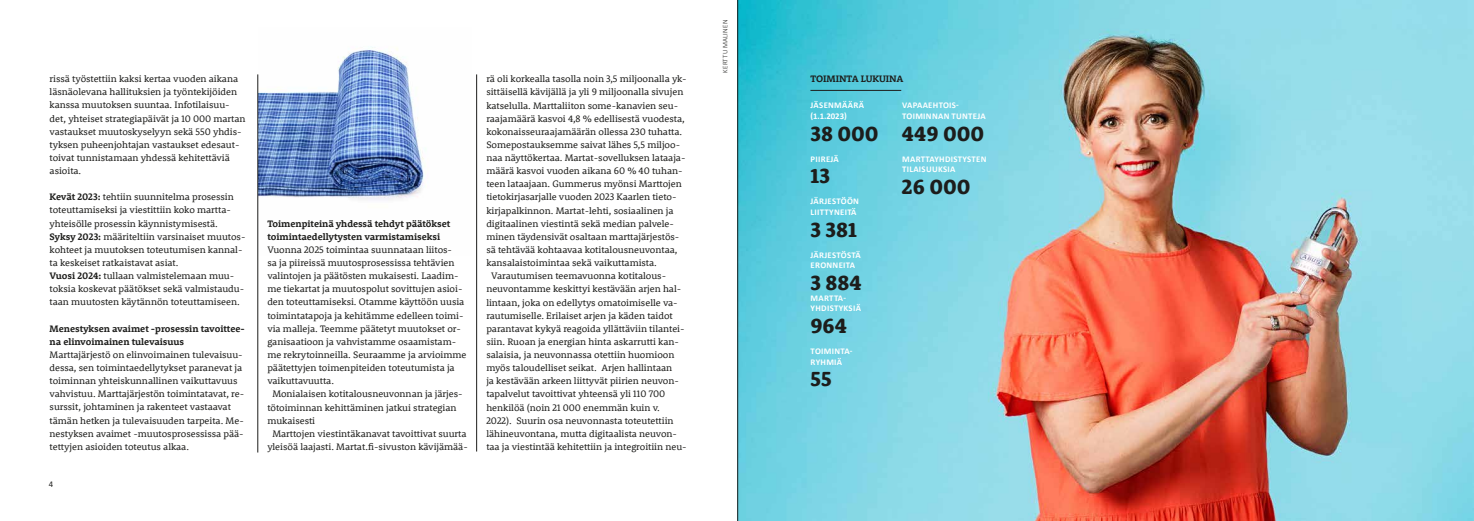
<style>
.page{position:relative;width:1474px;height:521px;background:#fff}
.page>*{position:absolute;margin:0;border:0;box-sizing:border-box;transform-origin:0 0}
.t1{font:800 21px "Rooney";letter-spacing:-.005em;color:#1d1d1b}
.t2{font:9.62px/13.1px "Rooney";letter-spacing:-.005em;color:#1d1d1b}
.t3{font:700 9.62px/13.1px "Rooney";letter-spacing:-.005em;color:#1d1d1b}
.t4{font:700 8.75px/10.5px "Calibri";letter-spacing:.035em;color:#fff}
.t5{font:8.75px "Calibri";color:#1d1d1b}
.t6{font:300 7px "Calibri";letter-spacing:.035em;color:#1d1d1b}
.s1{font-weight:700}
</style>
<div class="page">
<img style="left:259px;top:47px;width:165px;height:153px">
<hr style="left:258px;top:74px;width:1px;height:378px;background:#1d1d1b">
<hr style="left:476px;top:74px;width:1px;height:377px;background:#1d1d1b">
<img style="left:737px;top:0;width:736px;height:521px">
<hr style="left:810px;top:90px;width:91px;height:1px;background:#1d1d1b">
<p class="t6" style="left:721px;top:73px;width:55px;rotate:-90deg">KERTTU MALINEN</p>
<p class="t2" style="left:50px;top:72px;width:190px">rissä työstettiin kaksi kertaa vuoden aikana</p>
<p class="t3" style="left:810px;top:72px;width:94px">TOIMINTA LUKUINA</p>
<p class="t2" style="left:50px;top:85px;width:197px">läsnäolevana hallituksien ja työntekijöiden kanssa muutoksen suuntaa. Infotilaisuu&shy;det, yhteiset strategiapäivät ja 10 000 martan vastaukset muutoskyselyyn sekä 550 yhdis&shy;tyksen puheenjohtajan vastaukset edesaut&shy;toivat tunnistamaan yhdessä kehitettäviä asioita.</p>
<p class="t2" style="left:50px;top:190px;width:197px"><span class="s1">Kevät 2023:</span> tehtiin suunnitelma prosessin toteuttamiseksi ja viestittiin koko martta&shy;yhteisölle prosessin käynnistymisestä.<br><span class="s1">Syksy 2023:</span> määriteltiin varsinaiset muutos&shy;kohteet ja muutoksen toteutumisen kannal&shy;ta keskeiset ratkaistavat asiat.<br><span class="s1">Vuosi 2024:</span> tullaan valmistelemaan muu&shy;toksia koskevat päätökset sekä valmistaudu&shy;taan muutosten käytännön toteuttamiseen.</p>
<p class="t3" style="left:50px;top:321px;width:197px">Menestyksen avaimet -prosessin tavoittee&shy;na elinvoimainen tulevaisuus</p>
<p class="t2" style="left:50px;top:348px;width:196px">Marttajärjestö on elinvoimainen tulevaisuu&shy;dessa, sen toimintaedellytykset paranevat ja toiminnan yhteiskunnallinen vaikuttavuus vahvistuu. Marttajärjestön toimintatavat, re&shy;surssit, johtaminen ja rakenteet vastaavat tämän hetken ja tulevaisuuden tarpeita. Me&shy;nestyksen avaimet -muutosprosessissa pää&shy;tettyjen asioiden toteutus alkaa.</p>
<p class="t2" style="left:486px;top:72px;width:202px">rä oli korkealla tasolla noin 3,5 miljoonalla yk-</p>
<p class="t2" style="left:486px;top:85px;width:198px">sittäisellä kävijällä ja yli 9 miljoonalla sivujen</p>
<p class="t2" style="left:486px;top:98px;width:193px">katselulla. Marttaliiton some-kanavien seu-</p>
<p class="t2" style="left:486px;top:111px;width:200px">raajamäärä kasvoi 4,8 % edellisestä vuodesta,</p>
<p class="t2" style="left:486px;top:125px;width:197px">kokonaisseuraajamäärän ollessa 230 tuhatta.</p>
<p class="t2" style="left:486px;top:138px;width:195px">Somepostauksemme saivat lähes 5,5 miljoo-</p>
<p class="t2" style="left:486px;top:151px;width:201px">naa näyttökertaa. Martat-sovelluksen lataaja-</p>
<p class="t2" style="left:486px;top:164px;width:198px">määrä kasvoi vuoden aikana 60 % 40 tuhan-</p>
<p class="t2" style="left:486px;top:177px;width:197px">teen lataajaan. Gummerus myönsi Marttojen</p>
<p class="t2" style="left:486px;top:190px;width:192px">tietokirjasarjalle vuoden 2023 Kaarlen tieto-</p>
<p class="t2" style="left:486px;top:203px;width:189px">kirjapalkinnon. Martat-lehti, sosiaalinen ja</p>
<p class="t2" style="left:486px;top:216px;width:189px">digitaalinen viestintä sekä median palvele-</p>
<p class="t2" style="left:486px;top:230px;width:195px">minen täydensivät osaltaan marttajärjestös-</p>
<p class="t2" style="left:486px;top:243px;width:193px">sä tehtävää kohtaavaa kotitalousneuvontaa,</p>
<p class="t2" style="left:486px;top:256px;width:172px">kansalaistoimintaa sekä vaikuttamista.</p>
<p class="t2" style="left:491px;top:269px;width:176px">Varautumisen teemavuonna kotitalous-</p>
<p class="t2" style="left:486px;top:282px;width:196px">neuvontamme keskittyi kestävään arjen hal-</p>
<p class="t2" style="left:486px;top:295px;width:193px">lintaan, joka on edellytys omatoimiselle va-</p>
<p class="t2" style="left:486px;top:308px;width:188px">rautumiselle. Erilaiset arjen ja käden taidot</p>
<p class="t2" style="left:486px;top:322px;width:200px">parantavat kykyä reagoida yllättäviin tilantei-</p>
<p class="t2" style="left:486px;top:335px;width:194px">siin. Ruoan ja energian hinta askarrutti kan-</p>
<p class="t2" style="left:486px;top:348px;width:190px">salaisia, ja neuvonnassa otettiin huomioon</p>
<p class="t2" style="left:486px;top:361px;width:187px">myös taloudelliset seikat. Arjen hallintaan</p>
<p class="t2" style="left:486px;top:374px;width:194px">ja kestävään arkeen liittyvät piirien neuvon-</p>
<p class="t2" style="left:486px;top:387px;width:180px">tapalvelut tavoittivat yhteensä yli 110 700</p>
<p class="t2" style="left:486px;top:400px;width:175px">henkilöä (noin 21 000 enemmän kuin v.</p>
<p class="t2" style="left:486px;top:413px;width:189px">2022). Suurin osa neuvonnasta toteutettiin</p>
<p class="t2" style="left:486px;top:427px;width:192px">lähineuvontana, mutta digitaalista neuvon-</p>
<p class="t2" style="left:486px;top:440px;width:202px">taa ja viestintää kehitettiin ja integroitiin neu-</p>
<p class="t4" style="left:810px;top:100px;width:55px">JÄSENMÄÄRÄ (1.1.2023)</p>
<h1 class="t1" style="left:810px;top:119px;width:70px">38 000</h1>
<p class="t4" style="left:810px;top:153px;width:30px">PIIREJÄ</p>
<h1 class="t1" style="left:810px;top:162px;width:21px">13</h1>
<p class="t4" style="left:810px;top:196px;width:50px">JÄRJESTÖÖN<br>LIITTYNEITÄ</p>
<h1 class="t1" style="left:810px;top:216px;width:48px">3 381</h1>
<p class="t4" style="left:810px;top:249px;width:52px">JÄRJESTÖSTÄ<br>ERONNEITA</p>
<h1 class="t1" style="left:810px;top:269px;width:53px">3 884</h1>
<p class="t4" style="left:810px;top:292px;width:52px">MARTTA-<br>YHDISTYKSIÄ</p>
<h1 class="t1" style="left:810px;top:312px;width:38px">964</h1>
<p class="t4" style="left:810px;top:345px;width:43px">TOIMINTA-<br>RYHMIÄ</p>
<h1 class="t1" style="left:810px;top:365px;width:23px">55</h1>
<p class="t4" style="left:902px;top:100px;width:85px">VAPAAEHTOIS-<br>TOIMINNAN TUNTEJA</p>
<h1 class="t1" style="left:902px;top:120px;width:84px">449 000</h1>
<p class="t4" style="left:902px;top:153px;width:86px">MARTTAYHDISTYSTEN<br>TILAISUUKSIA</p>
<h1 class="t1" style="left:902px;top:173px;width:70px">26 000</h1>
<p class="t3" style="left:267px;top:216px;width:184px">Toimenpiteinä yhdessä tehdyt päätökset toimintaedellytysten varmistamiseksi</p>
<p class="t2" style="left:267px;top:243px;width:186px">Vuonna 2025 toimintaa suunnataan liitos-</p>
<p class="t2" style="left:267px;top:256px;width:189px">sa ja piireissä muutosprosessissa tehtävien</p>
<p class="t2" style="left:267px;top:269px;width:193px">valintojen ja päätösten mukaisesti. Laadim-</p>
<p class="t2" style="left:267px;top:282px;width:197px">me tiekartat ja muutospolut sovittujen asioi-</p>
<p class="t2" style="left:267px;top:295px;width:198px">den toteuttamiseksi. Otamme käyttöön uusia</p>
<p class="t2" style="left:267px;top:308px;width:198px">toimintatapoja ja kehitämme edelleen toimi-</p>
<p class="t2" style="left:267px;top:321px;width:195px">via malleja. Teemme päätetyt muutokset or-</p>
<p class="t2" style="left:267px;top:335px;width:190px">ganisaatioon ja vahvistamme osaamistam-</p>
<p class="t2" style="left:267px;top:348px;width:201px">me rekrytoinneilla. Seuraamme ja arvioimme</p>
<p class="t2" style="left:267px;top:361px;width:189px">päätettyjen toimenpiteiden toteutumista ja</p>
<p class="t2" style="left:267px;top:374px;width:68px">vaikuttavuutta.</p>
<p class="t2" style="left:272px;top:387px;width:192px">Monialaisen kotitalousneuvonnan ja järjes-</p>
<p class="t2" style="left:267px;top:400px;width:191px">tötoiminnan kehittäminen jatkui strategian</p>
<p class="t2" style="left:267px;top:413px;width:49px">mukaisesti</p>
<p class="t2" style="left:272px;top:426px;width:196px">Marttojen viestintäkanavat tavoittivat suurta</p>
<p class="t2" style="left:267px;top:440px;width:202px">yleisöä laajasti. Martat.fi-sivuston kävijämää-</p>
<p class="t5" style="left:49px;top:479px;width:6px">4</p>
</div>
